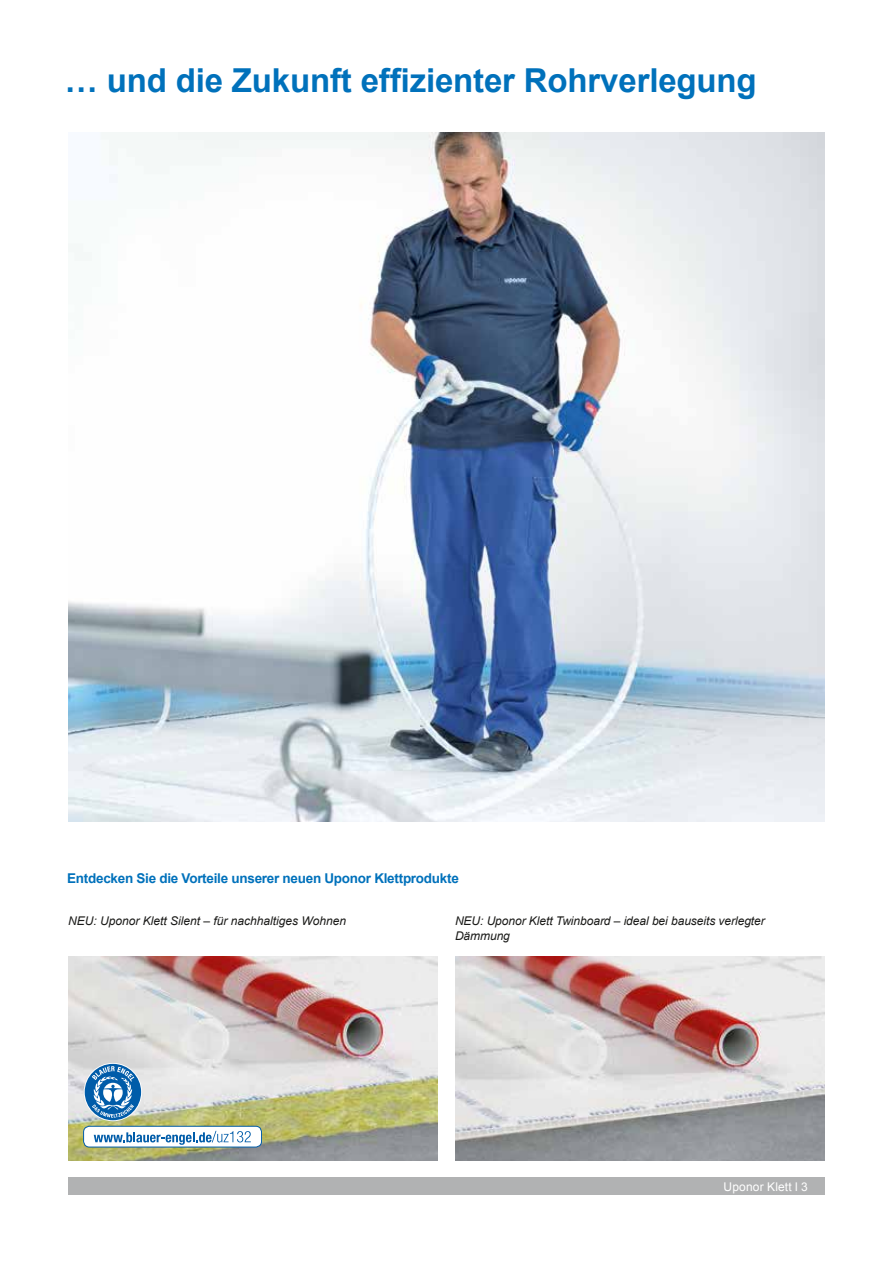
<style>
.page{position:relative;width:893px;height:1263px;background:#fff}
.page>*{position:absolute;margin:0;border:0;box-sizing:border-box;transform-origin:0 0}
.t1{font:700 33px "Arial";letter-spacing:-.005em;color:#0071bb}
.t2{font:700 13.5px "Arial";letter-spacing:-.02em;color:#0071bb}
.t3{font:italic 12px/14.4px "Arial";letter-spacing:-.005em;color:#1a1a18}
.t4{font:12px "Arial";letter-spacing:.015em;color:#fff}
</style>
<div class="page">
<div style="left:68px;top:1178px;width:757px;height:17px;background:#b1b2b3"></div>
<img style="left:68px;top:133px;width:757px;height:689px">
<img style="left:68px;top:957px;width:370px;height:204px">
<img style="left:455px;top:957px;width:370px;height:204px">
<svg style="left:85px;top:1064px;width:56px;height:56px;background:#669ac5"></svg>
<div style="left:84px;top:1126px;width:178px;height:21px;background:#fff;border-radius:6px"></div>
<div style="left:83px;top:1126px;width:179px;height:21px;border:1px solid #005ca9;border-radius:6px"></div>
<svg style="left:94px;top:1131px;width:157px;height:14px"></svg>
<h1 class="t1" style="left:65px;top:58px;width:693px">… und die Zukunft effizienter Rohrverlegung</h1>
<p class="t2" style="left:67px;top:869px;width:393px">Entdecken Sie die Vorteile unserer neuen Uponor Klettprodukte</p>
<p class="t3" style="left:68px;top:914px;width:280px">NEU: Uponor Klett Silent – für nachhaltiges Wohnen</p>
<p class="t3" style="left:455px;top:914px;width:311px">NEU: Uponor Klett Twinboard – ideal bei bauseits verlegter<br>Dämmung</p>
<p class="t4" style="left:723px;top:1179px;width:86px">Uponor Klett l 3</p>
</div>
